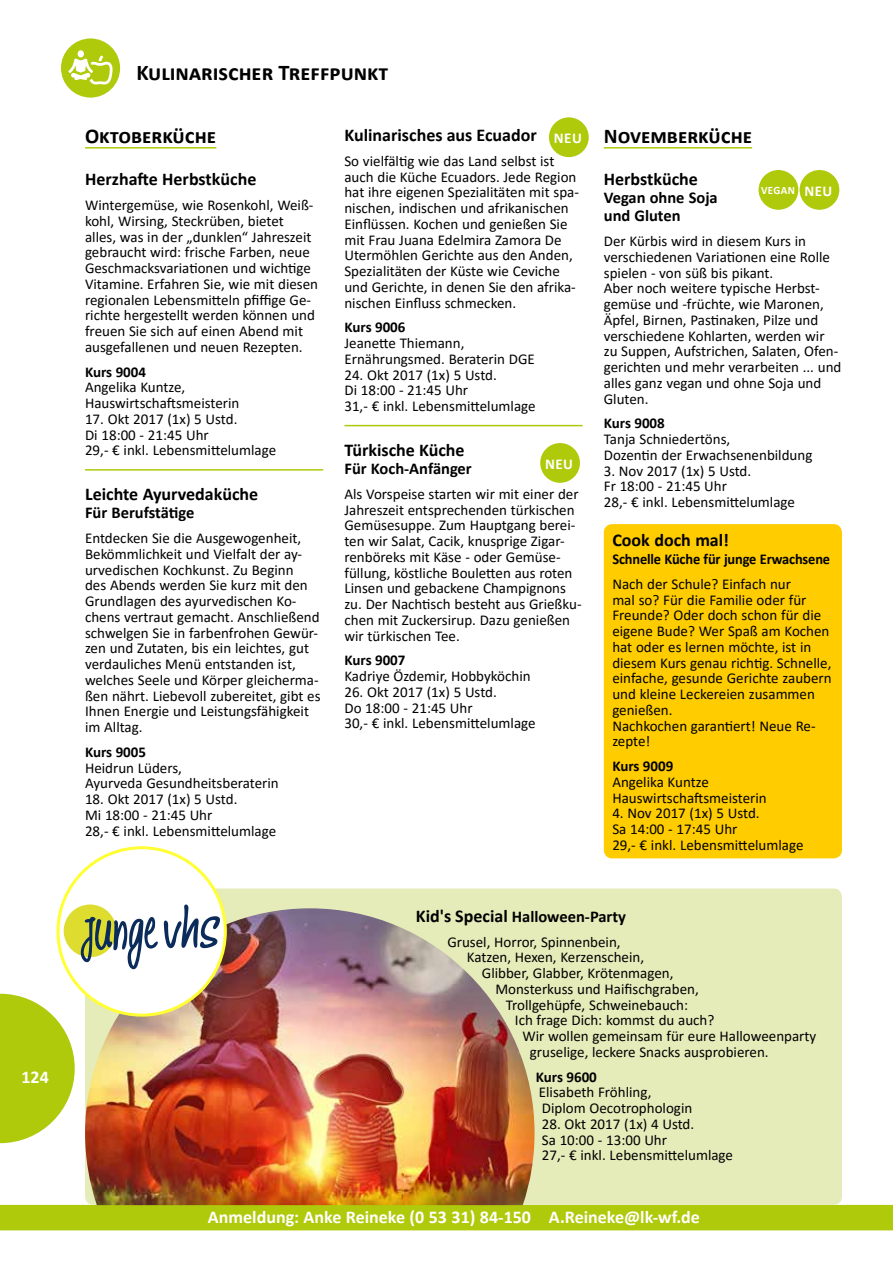
<style>
.page{position:relative;width:893px;height:1263px;background:#fff}
.page>*{position:absolute;margin:0;border:0;box-sizing:border-box;transform-origin:0 0}
.t1{font:700 22.5px "Calibri";color:#000}
.t2{font:700 21px "Calibri";color:#000}
.t3{font:700 18px "Calibri";color:#000}
.t4{font:700 18px "Calibri";color:#fff}
.t5{font:18px "Calibri";color:#fff}
.t6{font:700 16.5px/18px "Calibri";color:#000}
.t7{font:15px/15.8px "Calibri";color:#000}
.t8{font:700 15px "Calibri";color:#000}
.t9{font:700 15px "Calibri";color:#000;scale:.96 1}
.t10{font:700 15px "Calibri";letter-spacing:.035em;color:#fff}
.t11{font:700 11.25px "Calibri";letter-spacing:.035em;color:#fff}
.s1{font-size:15px}
.s2{font-size:18px}
</style>
<div class="page">
<div style="left:0;top:1205px;width:893px;height:25px;background:#afca0b"></div>
<svg style="left:0;top:994px;width:75px;height:149px"></svg>
<div style="left:61px;top:38px;width:59px;height:60px;background:#afca0b;border-radius:50%"></div>
<div style="left:78px;top:50px;width:6px;height:7px;background:#fff;border-radius:50%"></div>
<svg style="left:68px;top:56px;width:45px;height:28px"></svg>
<div style="left:85px;top:888px;width:757px;height:317px;background:#e5ecba;border-radius:9px"></div>
<img style="left:85px;top:908px;width:450px;height:297px">
<div style="left:58px;top:848px;width:167px;height:167px;background:#fff;border-radius:50%"></div>
<hr style="left:85px;top:147px;width:131px;height:2px;background:#afca0b">
<hr style="left:85px;top:469px;width:238px;height:2px;background:#afca0b">
<hr style="left:344px;top:425px;width:239px;height:1px;background:#afca0b">
<div style="left:540px;top:443px;width:40px;height:40px;background:#afca0b;border-radius:50%"></div>
<hr style="left:604px;top:147px;width:148px;height:2px;background:#afca0b">
<div style="left:800px;top:170px;width:39px;height:40px;background:#afca0b;border-radius:50%"></div>
<div style="left:759px;top:170px;width:39px;height:40px;background:#afca0b;border-radius:50%"></div>
<div style="left:64px;top:904px;width:52px;height:53px;background:#dedd2f;border-radius:50%"></div>
<svg style="left:80px;top:904px;width:140px;height:65px"></svg>
<div style="left:604px;top:524px;width:238px;height:334px;background:#fc0;border-radius:9px"></div>
<div style="left:549px;top:117px;width:40px;height:40px;background:#afca0b;border-radius:50%"></div>
<p class="t4" style="left:22px;top:1064px;width:29px">124</p>
<p class="t5" style="left:29px;top:1067px;width:29px">124</p>
<h1 class="t1" style="left:136px;top:57px;width:253px">Kulinarischer Treffpunkt</h1>
<h2 class="t2" style="left:85px;top:121px;width:133px">Oktoberküche</h2>
<p class="t3" style="left:85px;top:167px;width:173px">Herzhafte Herbstküche</p>
<p class="t7" style="left:85px;top:197px;width:235px">Wintergemüse, wie Rosenkohl, Weiß&shy;kohl, Wirsing, Steckrüben, bietet alles, was in der „dunklen“ Jahreszeit gebraucht wird: frische Farben, neue Geschmacksvariationen und wichtige Vitamine. Erfahren Sie, wie mit diesen regionalen Lebensmitteln pfiffige Ge&shy;richte hergestellt werden können und freuen Sie sich auf einen Abend mit ausgefallenen und neuen Rezepten.</p>
<p class="t8" style="left:85px;top:361px;width:63px">Kurs 9004</p>
<p class="t7" style="left:85px;top:379px;width:156px">Angelika Kuntze,<br>Hauswirtschaftsmeisterin</p>
<p class="t7" style="left:85px;top:411px;width:193px">17. Okt 2017 (1x) 5 Ustd.<br>Di 18:00 - 21:45 Uhr<br>29,- € inkl. Lebensmittelumlage</p>
<p class="t3" style="left:85px;top:482px;width:175px">Leichte Ayurvedaküche</p>
<p class="t6" style="left:85px;top:503px;width:111px">Für Berufstätige</p>
<p class="t7" style="left:85px;top:530px;width:237px">Entdecken Sie die Ausgewogenheit, Bekömmlichkeit und Vielfalt der ay&shy;urvedischen Kochkunst. Zu Beginn<br>des Abends werden Sie kurz mit den Grundlagen des ayurvedischen Ko&shy;chens vertraut gemacht. Anschließend schwelgen Sie in farbenfrohen Gewür&shy;zen und Zutaten, bis ein leichtes, gut verdauliches Menü entstanden ist, welches Seele und Körper gleicherma&shy;ßen nährt. Liebevoll zubereitet, gibt es Ihnen Energie und Leistungsfähigkeit im Alltag.</p>
<p class="t8" style="left:85px;top:741px;width:63px">Kurs 9005</p>
<p class="t7" style="left:85px;top:759px;width:195px">Heidrun Lüders,<br>Ayurveda Gesundheitsberaterin</p>
<p class="t7" style="left:85px;top:791px;width:193px">18. Okt 2017 (1x) 5 Ustd.<br>Mi 18:00 - 21:45 Uhr<br>28,- € inkl. Lebensmittelumlage</p>
<p class="t3" style="left:344px;top:122px;width:194px">Kulinarisches aus Ecuador</p>
<p class="t7" style="left:344px;top:153px;width:236px">So vielfältig wie das Land selbst ist auch die Küche Ecuadors. Jede Region hat ihre eigenen Spezialitäten mit spa&shy;nischen, indischen und afrikanischen Einflüssen. Kochen und genießen Sie mit Frau Juana Edelmira Zamora De Utermöhlen Gerichte aus den Anden, Spezialitäten der Küste wie Ceviche und Gerichte, in denen Sie den afrika&shy;nischen Einfluss schmecken.</p>
<p class="t8" style="left:344px;top:317px;width:63px">Kurs 9006</p>
<p class="t7" style="left:344px;top:335px;width:192px">Jeanette Thiemann,<br>Ernährungsmed. Beraterin DGE</p>
<p class="t7" style="left:344px;top:366px;width:193px">24. Okt 2017 (1x) 5 Ustd.<br>Di 18:00 - 21:45 Uhr<br>31,- € inkl. Lebensmittelumlage</p>
<p class="t3" style="left:344px;top:437px;width:122px">Türkische Küche</p>
<p class="t10" style="left:545px;top:453px;width:30px">NEU</p>
<p class="t10" style="left:554px;top:127px;width:30px">NEU</p>
<p class="t6" style="left:344px;top:459px;width:129px">Für Koch-Anfänger</p>
<p class="t7" style="left:344px;top:486px;width:239px">Als Vorspeise starten wir mit einer der Jahreszeit entsprechenden türkischen Gemüsesuppe. Zum Hauptgang berei&shy;ten wir Salat, Cacik, knusprige Zigar&shy;renböreks mit Käse - oder Gemüse&shy;füllung, köstliche Bouletten aus roten Linsen und gebackene Champignons zu. Der Nachtisch besteht aus Grießku&shy;chen mit Zuckersirup. Dazu genießen wir türkischen Tee.</p>
<p class="t8" style="left:344px;top:650px;width:63px">Kurs 9007</p>
<p class="t7" style="left:344px;top:668px;width:188px">Kadriye Özdemir, Hobbyköchin</p>
<p class="t7" style="left:344px;top:684px;width:193px">26. Okt 2017 (1x) 5 Ustd.<br>Do 18:00 - 21:45 Uhr<br>30,- € inkl. Lebensmittelumlage</p>
<h2 class="t2" style="left:604px;top:121px;width:150px">Novemberküche</h2>
<p class="t3" style="left:604px;top:167px;width:96px">Herbstküche</p>
<p class="t11" style="left:761px;top:182px;width:73px">VEGAN <span class="s1">NEU</span></p>
<p class="t6" style="left:604px;top:188px;width:115px">Vegan ohne Soja und Gluten</p>
<p class="t7" style="left:604px;top:233px;width:239px">Der Kürbis wird in diesem Kurs in verschiedenen Variationen eine Rolle spielen - von süß bis pikant.<br>Aber noch weitere typische Herbst&shy;gemüse und -früchte, wie Maronen, Äpfel, Birnen, Pastinaken, Pilze und verschiedene Kohlarten, werden wir zu Suppen, Aufstrichen, Salaten, Ofen&shy;gerichten und mehr verarbeiten ... und alles ganz vegan und ohne Soja und Gluten.</p>
<p class="t8" style="left:604px;top:413px;width:63px">Kurs 9008</p>
<p class="t7" style="left:604px;top:431px;width:210px">Tanja Schniedertöns,<br>Dozentin der Erwachsenenbildung</p>
<p class="t7" style="left:604px;top:462px;width:193px">3. Nov 2017 (1x) 5 Ustd.<br>Fr 18:00 - 21:45 Uhr<br>28,- € inkl. Lebensmittelumlage</p>
<p class="t3" style="left:612px;top:527px;width:118px">Cook doch mal!</p>
<p class="t9" style="left:612px;top:548px;width:228px">Schnelle Küche für junge Erwachsene</p>
<p class="t7" style="left:612px;top:576px;width:221px">Nach der Schule? Einfach nur<br>mal so? Für die Familie oder für<br>Freunde? Oder doch schon für die eigene Bude? Wer Spaß am Kochen hat oder es lernen möchte, ist in diesem Kurs genau richtig. Schnelle, einfache, gesunde Gerichte zaubern und kleine Leckereien zusammen genießen.<br>Nachkochen garantiert! Neue Re&shy;zepte!</p>
<p class="t8" style="left:612px;top:755px;width:63px">Kurs 9009</p>
<p class="t7" style="left:612px;top:774px;width:156px">Angelika Kuntze<br>Hauswirtschaftsmeisterin</p>
<p class="t7" style="left:612px;top:805px;width:193px">4. Nov 2017 (1x) 5 Ustd.<br>Sa 14:00 - 17:45 Uhr<br>29,- € inkl. Lebensmittelumlage</p>
<p class="t6" style="left:416px;top:907px;width:212px"><span class="s2">Kid's Special</span> Halloween-Party</p>
<p class="t7" style="left:447px;top:933px;width:175px">Grusel, Horror, Spinnenbein,</p>
<p class="t7" style="left:467px;top:949px;width:179px">Katzen, Hexen, Kerzenschein,</p>
<p class="t7" style="left:482px;top:965px;width:193px">Glibber, Glabber, Krötenmagen,</p>
<p class="t7" style="left:495px;top:980px;width:205px">Monsterkuss und Haifischgraben,</p>
<p class="t7" style="left:506px;top:996px;width:184px">Trollgehüpfe, Schweinebauch:</p>
<p class="t7" style="left:515px;top:1012px;width:201px">Ich frage Dich: kommst du auch?</p>
<p class="t7" style="left:522px;top:1028px;width:295px">Wir wollen gemeinsam für eure Halloweenparty</p>
<p class="t7" style="left:530px;top:1043px;width:240px">gruselige, leckere Snacks ausprobieren.</p>
<p class="t8" style="left:536px;top:1066px;width:63px">Kurs 9600</p>
<p class="t7" style="left:539px;top:1084px;width:155px">Elisabeth Fröhling,<br>Diplom Oecotrophologin</p>
<p class="t7" style="left:542px;top:1115px;width:193px">28. Okt 2017 (1x) 4 Ustd.<br>Sa 10:00 - 13:00 Uhr<br>27,- € inkl. Lebensmittelumlage</p>
<p class="t4" style="left:208px;top:1204px;width:493px">Anmeldung: Anke Reineke (0 53 31) 84-150 A.Reineke@lk-wf.de</p>
</div>
